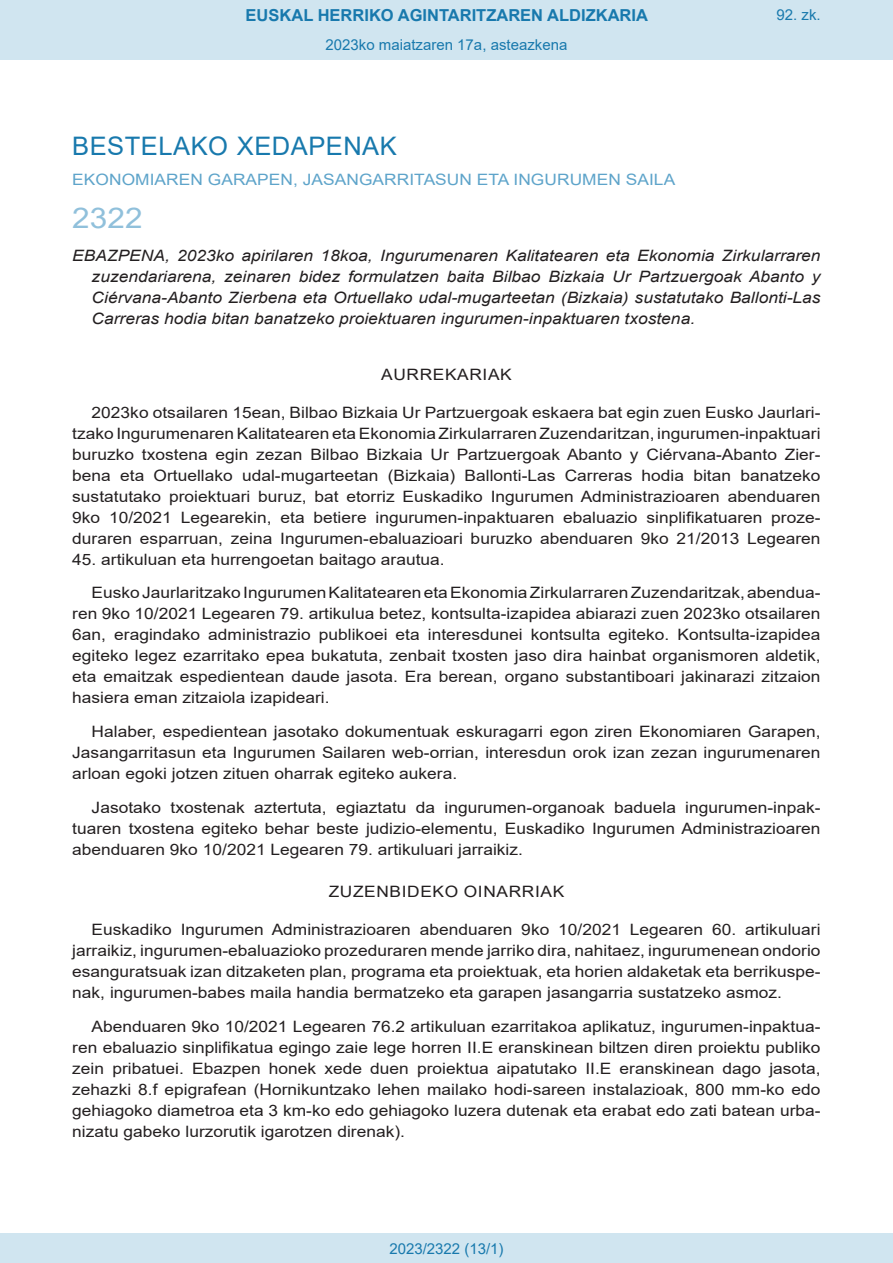
<style>
.page{position:relative;width:893px;height:1263px;background:#fff}
.page>*{position:absolute;margin:0;border:0;box-sizing:border-box;transform-origin:0 0}
.BOPVOrden{font:28.5px "Arial";color:#90c0db;scale:1.11 1}
.BOPVSeccion{font:25.5px "Arial";letter-spacing:.02em;color:#1879ad}
.t1{font:700 16.5px "Arial";color:#1879ad}
.BOPVDetalle{font:15.6px/21px "Arial";color:#231f20;text-align:justify;scale:1.11 1}
.BOPVTitulo{font:italic 15.6px/21px "Arial";color:#231f20;text-align:justify;scale:1.11 1}
.BOPVOrganismo{font:15.6px "Arial";letter-spacing:.005em;color:#5ea4ca;scale:1.11 1}
.BOPVClave{font:15.6px "Arial";letter-spacing:.035em;color:#231f20;scale:1.11 1}
.Paginacion_Centro{font:15px "Arial";color:#1879ad}
</style>
<div class="page">
<div style="left:0;top:0;width:893px;height:60px;background:#d0e5f0"></div>
<div style="left:0;top:1233px;width:893px;height:30px;background:#d0e5f0"></div>
<p class="t1" style="left:246px;top:3px;width:404px">EUSKAL HERRIKO AGINTARITZAREN ALDIZKARIA</p>
<p class="Paginacion_Centro" style="left:326px;top:35px;width:243px">2023ko maiatzaren 17a, asteazkena</p>
<p class="Paginacion_Centro" style="left:776px;top:5px;width:46px">92. zk.</p>
<p class="BOPVSeccion" style="left:72px;top:128px;width:326px">BESTELAKO XEDAPENAK</p>
<p class="BOPVOrganismo" style="left:72px;top:169px;width:545px">EKONOMIAREN GARAPEN, JASANGARRITASUN ETA INGURUMEN SAILA</p>
<p class="BOPVOrden" style="left:72px;top:198px;width:65px">2322</p>
<p class="BOPVTitulo" style="left:92px;top:246px;width:658px;text-indent:-19px">EBAZPENA, 2023ko apirilaren 18koa, Ingurumenaren Kalitatearen eta Ekonomia Zirkularraren zuzendariarena, zeinaren bidez formulatzen baita Bilbao Bizkaia Ur Partzuergoak Abanto y Ciérvana-Abanto Zierbena eta Ortuellako udal-mugarteetan (Bizkaia) sustatutako Ballonti-Las Carreras hodia bitan banatzeko proiektuaren ingurumen-inpaktuaren txostena.</p>
<p class="BOPVClave" style="left:381px;top:363px;width:119px">AURREKARIAK</p>
<p class="BOPVDetalle" style="left:72px;top:401px;width:676px;text-indent:19px">2023ko otsailaren 15ean, Bilbao Bizkaia Ur Partzuergoak eskaera bat egin zuen Eusko Jaurlari&shy;tzako Ingurumenaren Kalitatearen eta Ekonomia Zirkularraren Zuzendaritzan, ingurumen-inpaktuari buruzko txostena egin zezan Bilbao Bizkaia Ur Partzuergoak Abanto y Ciérvana-Abanto Zier&shy;bena eta Ortuellako udal-mugarteetan (Bizkaia) Ballonti-Las Carreras hodia bitan banatzeko sustatutako proiektuari buruz, bat etorriz Euskadiko Ingurumen Administrazioaren abenduaren 9ko 10/2021 Legearekin, eta betiere ingurumen-inpaktuaren ebaluazio sinplifikatuaren proze&shy;duraren esparruan, zeina Ingurumen-ebaluazioari buruzko abenduaren 9ko 21/2013 Legearen</p>
<p class="BOPVDetalle" style="left:72px;top:548px;width:337px">45. artikuluan eta hurrengoetan baitago arautua.</p>
<p class="BOPVDetalle" style="left:72px;top:582px;width:676px;text-indent:19px">Eusko Jaurlaritzako Ingurumen Kalitatearen eta Ekonomia Zirkularraren Zuzendaritzak, abendua&shy;ren 9ko 10/2021 Legearen 79. artikulua betez, kontsulta-izapidea abiarazi zuen 2023ko otsailaren 6an, eragindako administrazio publikoei eta interesdunei kontsulta egiteko. Kontsulta-izapidea egiteko legez ezarritako epea bukatuta, zenbait txosten jaso dira hainbat organismoren aldetik, eta emaitzak espedientean daude jasota. Era berean, organo substantiboari jakinarazi zitzaion hasiera eman zitzaiola izapideari.</p>
<p class="BOPVDetalle" style="left:72px;top:721px;width:676px;text-indent:19px">Halaber, espedientean jasotako dokumentuak eskuragarri egon ziren Ekonomiaren Garapen, Jasangarritasun eta Ingurumen Sailaren web-orrian, interesdun orok izan zezan ingurumenaren arloan egoki jotzen zituen oharrak egiteko aukera.</p>
<p class="BOPVDetalle" style="left:72px;top:797px;width:676px;text-indent:19px">Jasotako txostenak aztertuta, egiaztatu da ingurumen-organoak baduela ingurumen-inpak&shy;tuaren txostena egiteko behar beste judizio-elementu, Euskadiko Ingurumen Administrazioaren abenduaren 9ko 10/2021 Legearen 79. artikuluari jarraikiz.</p>
<p class="BOPVClave" style="left:329px;top:881px;width:214px">ZUZENBIDEKO OINARRIAK</p>
<p class="BOPVDetalle" style="left:72px;top:919px;width:676px;text-indent:19px">Euskadiko Ingurumen Administrazioaren abenduaren 9ko 10/2021 Legearen 60. artikuluari jarraikiz, ingurumen-ebaluazioko prozeduraren mende jarriko dira, nahitaez, ingurumenean ondorio esanguratsuak izan ditzaketen plan, programa eta proiektuak, eta horien aldaketak eta berrikuspe&shy;nak, ingurumen-babes maila handia bermatzeko eta garapen jasangarria sustatzeko asmoz.</p>
<p class="BOPVDetalle" style="left:72px;top:1016px;width:676px;text-indent:19px">Abenduaren 9ko 10/2021 Legearen 76.2 artikuluan ezarritakoa aplikatuz, ingurumen-inpaktua&shy;ren ebaluazio sinplifikatua egingo zaie lege horren II.E eranskinean biltzen diren proiektu publiko zein pribatuei. Ebazpen honek xede duen proiektua aipatutako II.E eranskinean dago jasota, zehazki 8.f epigrafean (Hornikuntzako lehen mailako hodi-sareen instalazioak, 800 mm-ko edo gehiagoko diametroa eta 3 km-ko edo gehiagoko luzera dutenak eta erabat edo zati batean urba&shy;nizatu gabeko lurzorutik igarotzen direnak).</p>
<p class="Paginacion_Centro" style="left:389px;top:1238px;width:116px">2023/2322 (13/1)</p>
</div>
